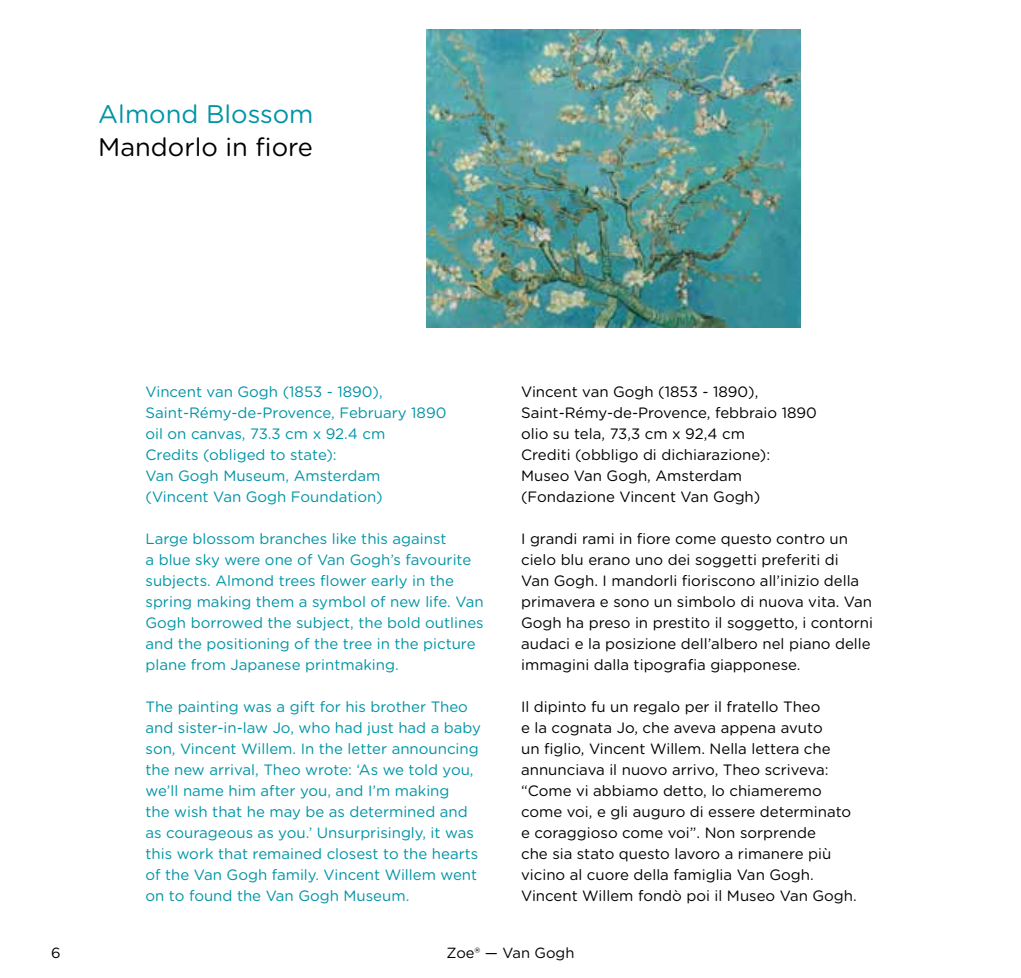
<style>
.page{position:relative;width:1021px;height:978px;background:#fff}
.page>*{position:absolute;margin:0;border:0;box-sizing:border-box;transform-origin:0 0}
.t1{font:25.5px "Gotham Rounded";color:#000}
.t2{font:25.5px "Gotham Rounded";color:#0094a5}
.t3{font:15px/21px "Gotham Rounded";color:#000}
.t4{font:15px/21px "Gotham Rounded";color:#0094a5}
.t5{font:14.7px "Gotham Rounded";color:#000}
</style>
<div class="page">
<img style="left:426px;top:30px;width:374px;height:297px">
<h1 class="t2" style="left:98px;top:96px;width:217px">Almond Blossom</h1>
<h1 class="t1" style="left:98px;top:129px;width:216px">Mandorlo in fiore</h1>
<p class="t4" style="left:145px;top:380px;width:302px">Vincent van Gogh (1853 - 1890),<br>Saint-Rémy-de-Provence, February 1890 oil on canvas, 73.3 cm x 92.4 cm<br>Credits (obliged to state):<br>Van Gogh Museum, Amsterdam (Vincent Van Gogh Foundation)</p>
<p class="t4" style="left:145px;top:527px;width:340px">Large blossom branches like this against<br>a blue sky were one of Van Gogh’s favourite subjects. Almond trees flower early in the spring making them a symbol of new life. Van Gogh borrowed the subject, the bold outlines and the positioning of the tree in the picture plane from Japanese printmaking.</p>
<p class="t4" style="left:145px;top:695px;width:337px">The painting was a gift for his brother Theo and sister-in-law Jo, who had just had a baby son, Vincent Willem. In the letter announcing the new arrival, Theo wrote: ‘As we told you, we’ll name him after you, and I’m making<br>the wish that he may be as determined and as courageous as you.’ Unsurprisingly, it was this work that remained closest to the hearts of the Van Gogh family. Vincent Willem went on to found the Van Gogh Museum.</p>
<p class="t3" style="left:521px;top:380px;width:297px">Vincent van Gogh (1853 - 1890),<br>Saint-Rémy-de-Provence, febbraio 1890 olio su tela, 73,3 cm x 92,4 cm<br>Crediti (obbligo di dichiarazione):<br>Museo Van Gogh, Amsterdam (Fondazione Vincent Van Gogh)</p>
<p class="t3" style="left:521px;top:527px;width:353px">I grandi rami in fiore come questo contro un cielo blu erano uno dei soggetti preferiti di<br>Van Gogh. I mandorli fioriscono all’inizio della primavera e sono un simbolo di nuova vita. Van Gogh ha preso in prestito il soggetto, i contorni audaci e la posizione dell’albero nel piano delle immagini dalla tipografia giapponese.</p>
<p class="t3" style="left:521px;top:695px;width:337px">Il dipinto fu un regalo per il fratello Theo<br>e la cognata Jo, che aveva appena avuto<br>un figlio, Vincent Willem. Nella lettera che annunciava il nuovo arrivo, Theo scriveva: “Come vi abbiamo detto, lo chiameremo come voi, e gli auguro di essere determinato e coraggioso come voi”. Non sorprende<br>che sia stato questo lavoro a rimanere più vicino al cuore della famiglia Van Gogh.<br>Vincent Willem fondò poi il Museo Van Gogh.</p>
<p class="t5" style="left:51px;top:943px;width:11px">6</p>
<p class="t5" style="left:446px;top:943px;width:129px">Zoe® — Van Gogh</p>
</div>
